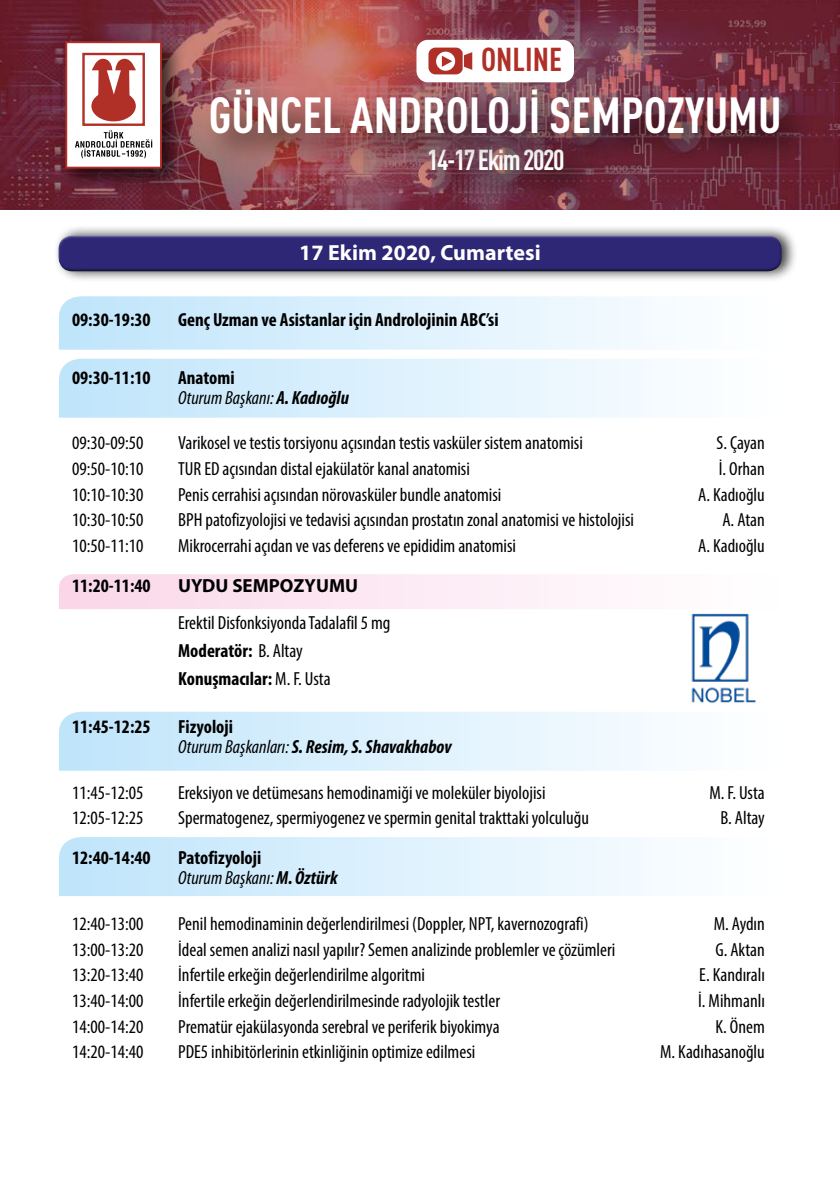
<style>
.page{position:relative;width:840px;height:1191px;background:#fff}
.page>*{position:absolute;margin:0;border:0;box-sizing:border-box;transform-origin:0 0}
.t1{font:700 condensed 50px "DIN Pro";color:#fff}
.t2{font:700 condensed 32.6px "DIN Pro";color:#b02f26}
.t3{font:700 condensed 28.6px "DIN Pro";letter-spacing:-.05em;color:#fff}
.t4{font:700 22px "Myriad Pro";color:#fff}
.t5{font:condensed 19px/28px "Myriad Pro";color:#000}
.t6{font:700 condensed 19px "Myriad Pro";color:#000}
.t7{font:italic condensed 19px/20px "Myriad Pro";color:#000}
.t8{font:italic 700 condensed 19px/20px "Myriad Pro";color:#000}
.t9{font:700 19px "Myriad Pro";color:#000}
.s1{font-weight:700;font-style:normal}
.s2{font-weight:700}
.s3{font-style:normal}
.s4{font-weight:400}
</style>
<div class="page">
<img style="left:0;top:0;width:839px;height:210px">
<img style="left:53px;top:29px;width:138px;height:169px">
<svg style="left:65px;top:41px;width:97px;height:128px"></svg>
<div style="left:416px;top:40px;width:157px;height:42px;background:#fff;border-radius:11px"></div>
<svg style="left:428px;top:48px;width:44px;height:25px"></svg>
<img style="left:410px;top:188px;width:197px;height:22px">
<img style="left:192px;top:73px;width:633px;height:115px">
<svg style="left:59px;top:574px;width:527px;height:35px"></svg>
<svg style="left:59px;top:359px;width:595px;height:59px;background:#daeffc"></svg>
<svg style="left:59px;top:711px;width:595px;height:59px;background:#daeffc"></svg>
<svg style="left:59px;top:837px;width:595px;height:59px;background:#daeffc"></svg>
<div style="left:53px;top:224px;width:745px;height:59px;background:#000;opacity:.75"></div>
<div style="left:58px;top:233px;width:723px;height:32px;background:#fff;opacity:.75"></div>
<div style="left:58px;top:237px;width:726px;height:36px;background:#000;opacity:.75"></div>
<svg style="left:59px;top:296px;width:595px;height:54px;background:#daeffc"></svg>
<img style="left:691px;top:614px;width:65px;height:89px">
<h2 class="t2" style="left:481px;top:35px;width:82px">ONLINE</h2>
<h1 class="t1" style="left:209px;top:77px;width:574px">GÜNCEL ANDROLOJİ SEMPOZYUMU</h1>
<h3 class="t3" style="left:427px;top:138px;width:139px">14-17 Ekim 2020</h3>
<p class="t4" style="left:299px;top:238px;width:243px">17 Ekim 2020, Cumartesi</p>
<p class="t6" style="left:72px;top:307px;width:80px">09:30-19:30</p>
<p class="t6" style="left:178px;top:307px;width:322px">Genç Uzman ve Asistanlar için Androlojinin ABC’si</p>
<p class="t6" style="left:72px;top:365px;width:80px">09:30-11:10</p>
<p class="t7" style="left:178px;top:367px;width:172px"><span class="s1">Anatomi<br></span>Oturum Başkanı: <span class="s2">A. Kadıoğlu</span></p>
<p class="t5" style="left:72px;top:429px;width:73px">09:30-09:50</p>
<p class="t5" style="left:178px;top:429px;width:406px">Varikosel ve testis torsiyonu açısından testis vasküler sistem anatomisi</p>
<p class="t5" style="left:716px;top:429px;width:50px">S. Çayan</p>
<p class="t5" style="left:72px;top:454px;width:73px">09:50-10:10</p>
<p class="t5" style="left:178px;top:454px;width:293px">TUR ED açısından distal ejakülatör kanal anatomisi</p>
<p class="t5" style="left:718px;top:454px;width:48px">İ. Orhan</p>
<p class="t5" style="left:72px;top:480px;width:73px">10:10-10:30</p>
<p class="t5" style="left:178px;top:480px;width:324px">Penis cerrahisi açısından nörovasküler bundle anatomisi</p>
<p class="t5" style="left:697px;top:480px;width:68px">A. Kadıoğlu</p>
<p class="t5" style="left:72px;top:506px;width:73px">10:30-10:50</p>
<p class="t5" style="left:178px;top:506px;width:457px">BPH patofizyolojisi ve tedavisi açısından prostatın zonal anatomisi ve histolojisi</p>
<p class="t5" style="left:722px;top:506px;width:44px">A. Atan</p>
<p class="t5" style="left:72px;top:531px;width:73px">10:50-11:10</p>
<p class="t5" style="left:178px;top:531px;width:339px">Mikrocerrahi açıdan ve vas deferens ve epididim anatomisi</p>
<p class="t5" style="left:697px;top:531px;width:68px">A. Kadıoğlu</p>
<p class="t6" style="left:72px;top:574px;width:80px">11:20-11:40</p>
<p class="t9" style="left:178px;top:573px;width:181px">UYDU SEMPOZYUMU</p>
<p class="t5" style="left:178px;top:608px;width:214px">Erektil Disfonksiyonda Tadalafil 5 mg<br><span class="s2">Moderatör:</span> B. Altay<br><span class="s2">Konuşmacılar:</span> M. F. Usta</p>
<p class="t6" style="left:72px;top:714px;width:80px">11:45-12:25</p>
<p class="t8" style="left:178px;top:716px;width:275px"><span class="s3">Fizyoloji<br></span><span class="s4">Oturum Başkanları:</span> S. Resim, S. Shavakhabov</p>
<p class="t5" style="left:72px;top:778px;width:73px">11:45-12:05</p>
<p class="t5" style="left:178px;top:778px;width:368px">Ereksiyon ve detümesans hemodinamiği ve moleküler biyolojisi</p>
<p class="t5" style="left:709px;top:778px;width:57px">M. F. Usta</p>
<p class="t5" style="left:72px;top:803px;width:73px">12:05-12:25</p>
<p class="t5" style="left:178px;top:803px;width:412px">Spermatogenez, spermiyogenez ve spermin genital trakttaki yolculuğu</p>
<p class="t5" style="left:720px;top:803px;width:46px">B. Altay</p>
<p class="t6" style="left:72px;top:846px;width:80px">12:40-14:40</p>
<p class="t7" style="left:178px;top:847px;width:161px"><span class="s1">Patofizyoloji<br></span>Oturum Başkanı: <span class="s2">M. Öztürk</span></p>
<p class="t5" style="left:72px;top:909px;width:73px">12:40-13:00</p>
<p class="t5" style="left:178px;top:909px;width:411px">Penil hemodinaminin değerlendirilmesi (Doppler, NPT, kavernozografi)</p>
<p class="t5" style="left:713px;top:909px;width:52px">M. Aydın</p>
<p class="t5" style="left:72px;top:935px;width:73px">13:00-13:20</p>
<p class="t5" style="left:178px;top:935px;width:438px">İdeal semen analizi nasıl yapılır? Semen analizinde problemler ve çözümleri</p>
<p class="t5" style="left:715px;top:935px;width:51px">G. Aktan</p>
<p class="t5" style="left:72px;top:960px;width:73px">13:20-13:40</p>
<p class="t5" style="left:178px;top:960px;width:248px">İnfertile erkeğin değerlendirilme algoritmi</p>
<p class="t5" style="left:698px;top:960px;width:67px">E. Kandıralı</p>
<p class="t5" style="left:72px;top:986px;width:73px">13:40-14:00</p>
<p class="t5" style="left:178px;top:986px;width:323px">İnfertile erkeğin değerlendirilmesinde radyolojik testler</p>
<p class="t5" style="left:697px;top:986px;width:68px">İ. Mihmanlı</p>
<p class="t5" style="left:72px;top:1012px;width:73px">14:00-14:20</p>
<p class="t5" style="left:178px;top:1012px;width:323px">Prematür ejakülasyonda serebral ve periferik biyokimya</p>
<p class="t5" style="left:715px;top:1012px;width:51px">K. Önem</p>
<p class="t5" style="left:72px;top:1037px;width:73px">14:20-14:40</p>
<p class="t5" style="left:178px;top:1037px;width:298px">PDE5 inhibitörlerinin etkinliğinin optimize edilmesi</p>
<p class="t5" style="left:659px;top:1037px;width:106px">M. Kadıhasanoğlu</p>
</div>
